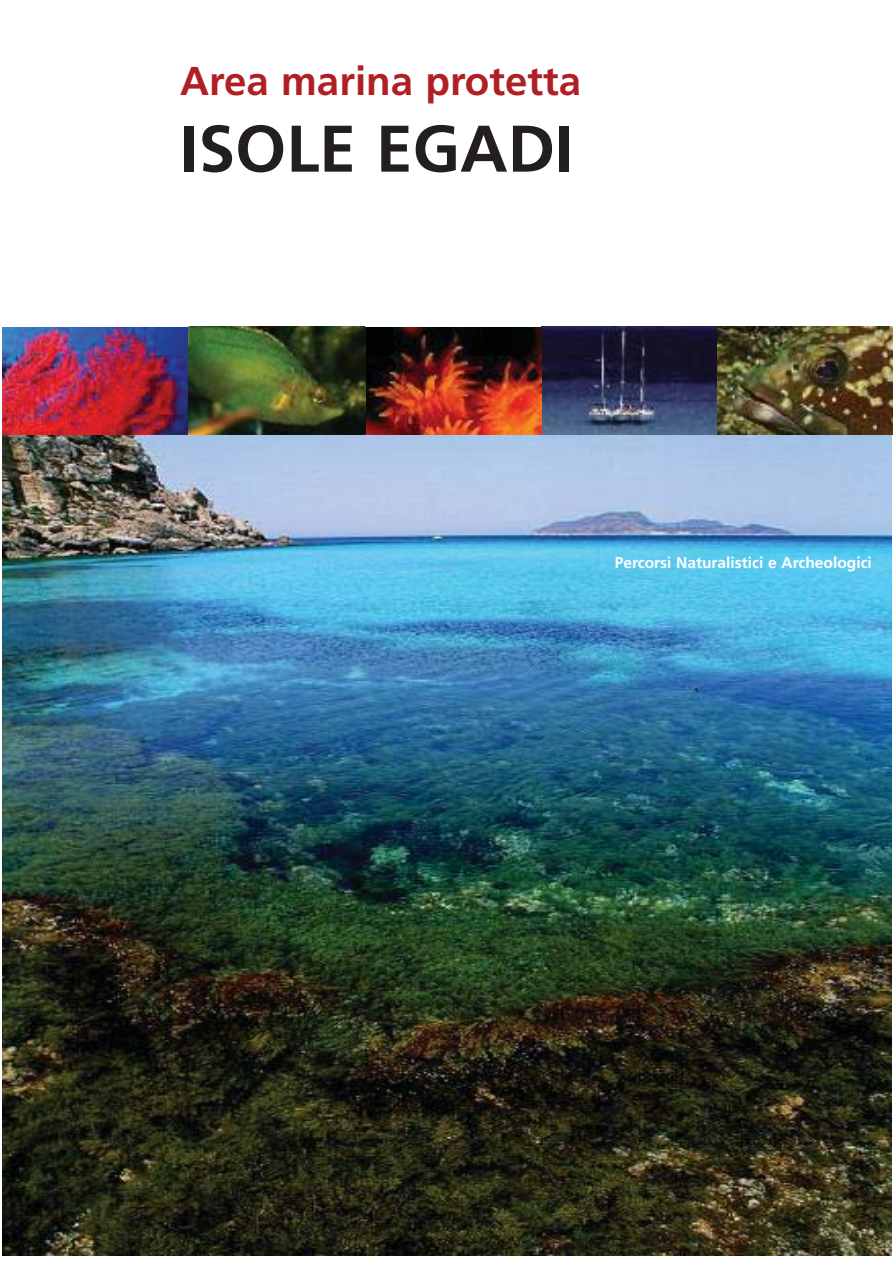
<style>
.page{position:relative;width:893px;height:1263px;background:#fff}
.page>*{position:absolute;margin:0;border:0;box-sizing:border-box;transform-origin:0 0}
.t1{font:700 65.85px "Frutiger";color:#231f20}
.t2{font:700 40.2px "Frutiger";color:#b01f24}
.t3{font:700 15.6px "Frutiger";color:#fff}
</style>
<div class="page">
<img style="left:2px;top:434px;width:891px;height:822px">
<svg style="left:541px;top:327px;width:176px;height:107px"></svg>
<img style="left:717px;top:327px;width:176px;height:107px">
<img style="left:2px;top:327px;width:187px;height:107px">
<img style="left:365px;top:327px;width:176px;height:107px">
<img style="left:189px;top:327px;width:176px;height:107px">
<h2 class="t2" style="left:180px;top:65px;width:402px">Area marina protetta</h2>
<h1 class="t1" style="left:180px;top:122px;width:395px">ISOLE EGADI</h1>
<p class="t3" style="left:615px;top:556px;width:259px">Percorsi Naturalistici e Archeologici</p>
</div>
